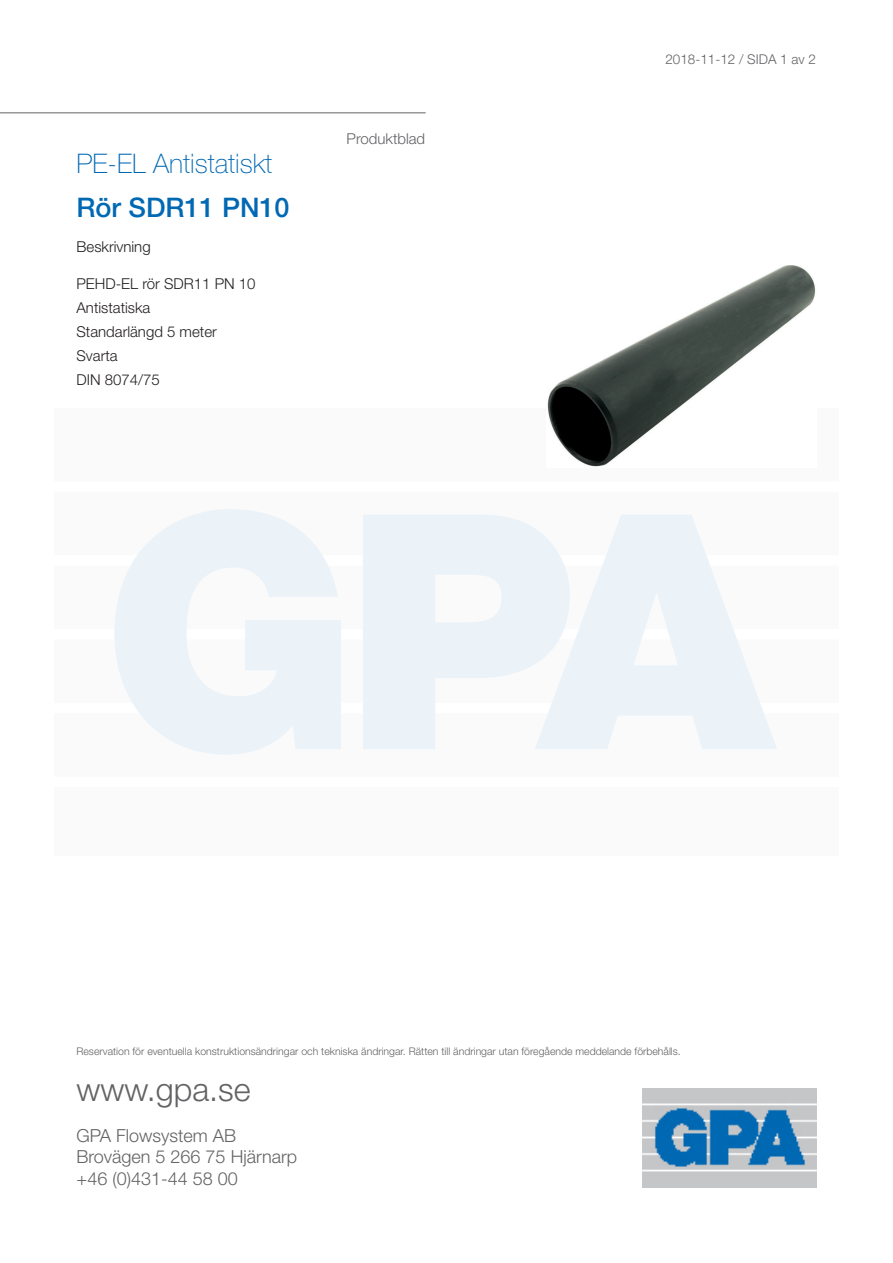
<style>
.page{position:relative;width:893px;height:1263px;background:#fff}
.page>*{position:absolute;margin:0;border:0;box-sizing:border-box;transform-origin:0 0}
.t1{font:300 32.4px "Helvetica Neue LT Std";color:#636366}
.t2{font:100 27px "Helvetica Neue LT Std";color:#0168b3}
.t3{font:500 27px "Helvetica Neue LT Std";color:#0168b3}
.t4{font:300 18px/21.6px "Helvetica Neue LT Std";color:#636366}
.t5{font:300 15px/24px "Helvetica Neue LT Std";color:#231f20}
.t6{font:300 15px "Helvetica Neue LT Std";color:#636366}
.t7{font:300 13.5px "Helvetica Neue LT Std";color:#636366}
.t8{font:300 10.5px "Helvetica Neue LT Std";color:#636366}
</style>
<div class="page">
<div style="left:54px;top:408px;width:785px;height:447px;background:#fafafa"></div>
<div style="left:54px;top:777px;width:785px;height:10px;background:#fff"></div>
<div style="left:54px;top:703px;width:785px;height:10px;background:#fff"></div>
<div style="left:54px;top:629px;width:785px;height:10px;background:#fff"></div>
<div style="left:54px;top:555px;width:785px;height:11px;background:#fff"></div>
<div style="left:54px;top:482px;width:785px;height:10px;background:#fff"></div>
<svg style="left:114px;top:509px;width:227px;height:246px;fill:#ebf3f9"></svg>
<svg style="left:363px;top:515px;width:172px;height:234px;fill:#ebf3f9"></svg>
<svg style="left:535px;top:515px;width:242px;height:234px;fill:#ebf3f9"></svg>
<hr style="left:0;top:112px;width:426px;height:1px;background:#636366">
<img style="left:643px;top:1088px;width:173px;height:99px">
<img style="left:547px;top:265px;width:269px;height:202px">
<h2 class="t2" style="left:77px;top:148px;width:197px">PE-EL Antistatiskt</h2>
<h2 class="t3" style="left:77px;top:191px;width:215px">Rör SDR11 PN10</h2>
<h3 class="t5" style="left:77px;top:235px;width:76px">Beskrivning</h3>
<h3 class="t5" style="left:77px;top:271px;width:180px">PEHD-EL rör SDR11 PN 10<br>Antistatiska<br>Standarlängd 5 meter<br>Svarta<br>DIN 8074/75</h3>
<h3 class="t6" style="left:347px;top:129px;width:80px">Produktblad</h3>
<p class="t7" style="left:665px;top:51px;width:152px">2018-11-12 / SIDA 1 av 2</p>
<p class="t8" style="left:77px;top:1045px;width:606px">Reservation för eventuella konstruktionsändringar och tekniska ändringar. Rätten till ändringar utan föregående meddelande förbehålls.</p>
<h1 class="t1" style="left:77px;top:1069px;width:176px">www.gpa.se</h1>
<h3 class="t4" style="left:77px;top:1124px;width:222px">GPA Flowsystem AB<br>Brovägen 5 266 75 Hjärnarp +46 (0)431-44 58 00</h3>
</div>
